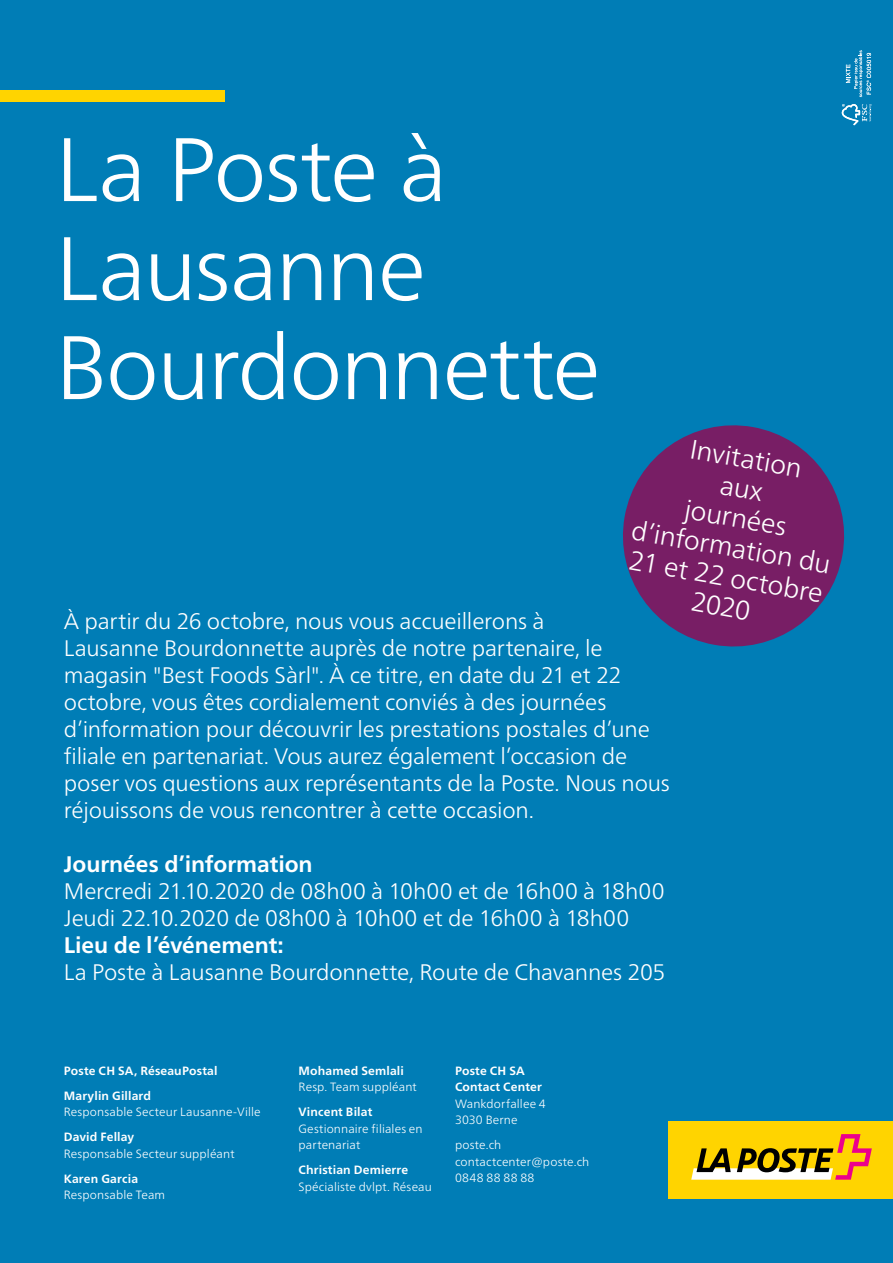
<style>
.page{position:relative;width:893px;height:1263px;background:#007db6}
.page>*{position:absolute;margin:0;border:0;box-sizing:border-box;transform-origin:0 0}
.t1{font:300 90px/99px "Frutiger Neue LT Pro";letter-spacing:-.025em;color:#fff}
.t2{font:300 27px/30px "Frutiger Neue LT Pro";color:#fff;text-align:center}
.t3{font:300 22.5px/27px "Frutiger Neue LT Pro";letter-spacing:-.01em;color:#fff}
.t4{font:700 22.5px "Frutiger Neue LT Pro";letter-spacing:-.005em;color:#fff}
.t5{font:300 12px/16.5px "Frutiger Neue LT Pro";letter-spacing:.01em;color:#fff}
.t6{font:700 12px/16.5px "Frutiger Neue LT Pro";letter-spacing:.015em;color:#fff}
</style>
<div class="page">
<svg style="left:842px;top:104px;width:30px;height:21px"></svg>
<svg style="left:846px;top:50px;width:25px;height:47px"></svg>
<div style="left:669px;top:1121px;width:224px;height:78px;background:#ffd400"></div>
<svg style="left:691px;top:1134px;width:181px;height:46px"></svg>
<div style="left:0;top:91px;width:224px;height:11px;background:#ffd400"></div>
<svg style="left:623px;top:425px;width:222px;height:222px;fill:#781e65"></svg>
<h1 class="t1" style="left:55px;top:120px;width:547px">La Poste à<br>Lausanne<br>Bourdonnette</h1>
<p class="t2" style="left:650px;top:426px;width:203px;rotate:10deg">Invitation<br>aux<br>journées d’information du<br>21 et 22 octobre<br>2020</p>
<p class="t3" style="left:64px;top:608px;width:608px">À partir du 26 octobre, nous vous accueillerons à<br>Lausanne Bourdonnette auprès de notre partenaire, le magasin "Best Foods Sàrl". À ce titre, en date du 21 et 22 octobre, vous êtes cordialement conviés à des journées d’information pour découvrir les prestations postales d’une filiale en partenariat. Vous aurez également l’occasion de poser vos questions aux représentants de la Poste. Nous nous réjouissons de vous rencontrer à cette occasion.</p>
<p class="t4" style="left:64px;top:851px;width:250px">Journées d’information</p>
<p class="t3" style="left:64px;top:878px;width:602px">Mercredi 21.10.2020 de 08h00 à 10h00 et de 16h00 à 18h00<br>Jeudi 22.10.2020 de 08h00 à 10h00 et de 16h00 à 18h00</p>
<p class="t4" style="left:64px;top:932px;width:222px">Lieu de l’événement:</p>
<p class="t3" style="left:64px;top:959px;width:603px">La Poste à Lausanne Bourdonnette, Route de Chavannes 205</p>
<p class="t6" style="left:64px;top:1058px;width:155px;line-height:25px">Poste CH SA, RéseauPostal<br>Marylin Gillard</p>
<p class="t5" style="left:64px;top:1103px;width:198px">Responsable Secteur Lausanne-Ville</p>
<p class="t6" style="left:64px;top:1128px;width:72px">David Fellay</p>
<p class="t5" style="left:64px;top:1145px;width:172px">Responsable Secteur suppléant</p>
<p class="t6" style="left:64px;top:1170px;width:76px">Karen Garcia</p>
<p class="t5" style="left:64px;top:1186px;width:103px">Responsable Team</p>
<p class="t6" style="left:298px;top:1062px;width:107px">Mohamed Semlali</p>
<p class="t5" style="left:298px;top:1078px;width:120px">Resp. Team suppléant</p>
<p class="t6" style="left:298px;top:1103px;width:75px">Vincent Bilat</p>
<p class="t5" style="left:298px;top:1120px;width:126px">Gestionnaire filiales en partenariat</p>
<p class="t6" style="left:298px;top:1161px;width:111px">Christian Demierre</p>
<p class="t5" style="left:298px;top:1178px;width:135px">Spécialiste dvlpt. Réseau</p>
<p class="t6" style="left:455px;top:1062px;width:88px">Poste CH SA<br>Contact Center</p>
<p class="t5" style="left:455px;top:1095px;width:92px">Wankdorfallee 4<br>3030 Berne</p>
<p class="t5" style="left:455px;top:1136px;width:136px">poste.ch contactcenter@poste.ch<br>0848 88 88 88</p>
</div>
